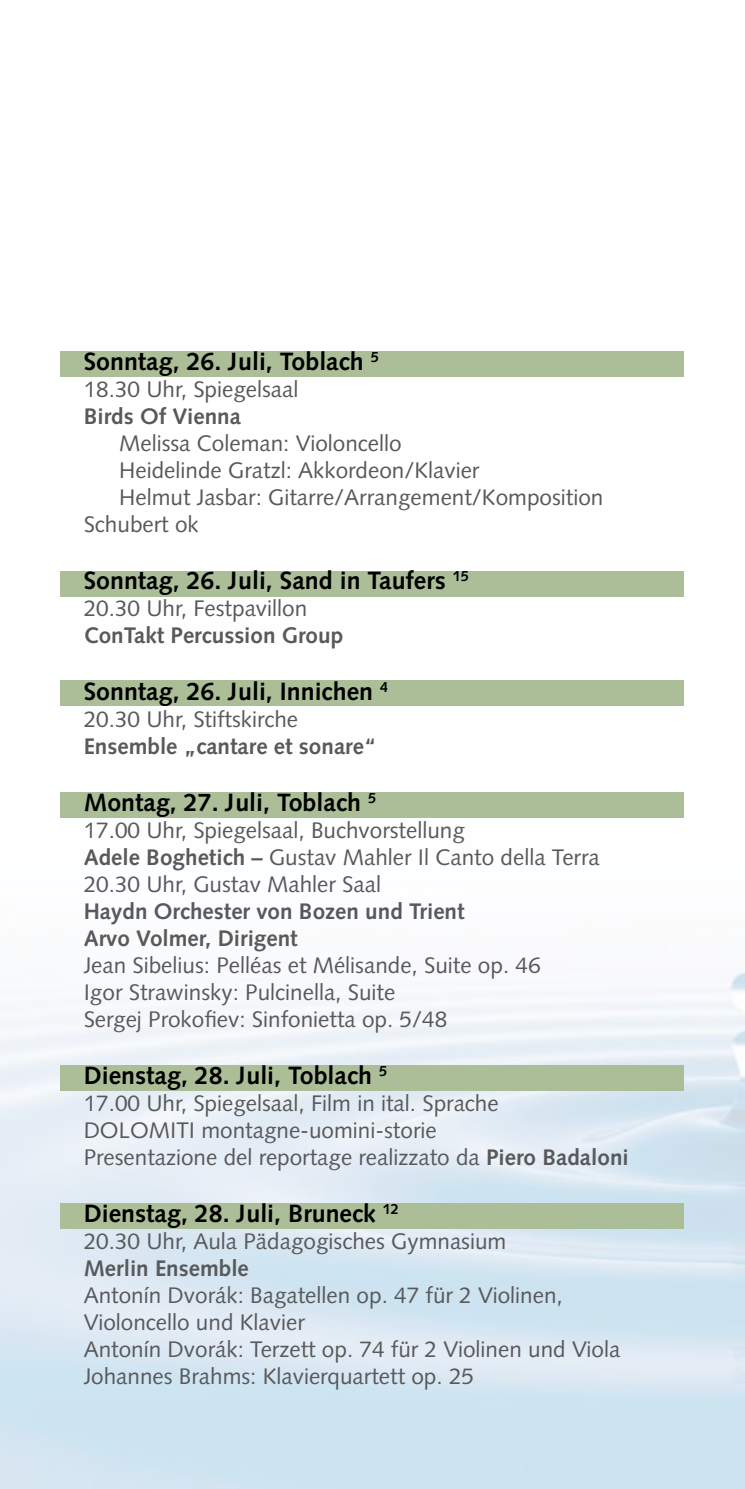
<style>
.page{position:relative;width:745px;height:1489px;background:#fff}
.page>*{position:absolute;margin:0;border:0;box-sizing:border-box;transform-origin:0 0}
.t1{font:700 25px "Syntax";color:#000}
.t2{font:22.5px/27px "Syntax";color:#58595b}
.t3{font:700 22.5px/27px "Syntax";color:#58595b}
.s1{font-weight:700}
</style>
<div class="page">
<div style="left:61px;top:570px;width:622px;height:26px;background:#abbe98"></div>
<div style="left:61px;top:351px;width:622px;height:25px;background:#abbe98"></div>
<div style="left:61px;top:792px;width:622px;height:25px;background:#abbe98"></div>
<div style="left:61px;top:1065px;width:622px;height:25px;background:#abbe98"></div>
<div style="left:61px;top:1203px;width:622px;height:25px;background:#abbe98"></div>
<div style="left:61px;top:680px;width:622px;height:26px;background:#abbe98"></div>
<p class="t1" style="left:84px;top:347px;width:296px">Sonntag, 26. Juli, Toblach <sup>5</sup></p>
<p class="t2" style="left:84px;top:376px;width:216px">18.30 Uhr, Spiegelsaal</p>
<p class="t3" style="left:84px;top:403px;width:159px">Birds Of Vienna</p>
<p class="t2" style="left:119px;top:430px;width:284px">Melissa Coleman: Violoncello</p>
<p class="t2" style="left:119px;top:457px;width:361px">Heidelinde Gratzl: Akkordeon/Klavier</p>
<p class="t2" style="left:119px;top:484px;width:485px">Helmut Jasbar: Gitarre/Arrangement/Komposition</p>
<p class="t2" style="left:84px;top:511px;width:117px">Schubert ok</p>
<p class="t1" style="left:84px;top:566px;width:386px">Sonntag, 26. Juli, Sand in Taufers <sup>15</sup></p>
<p class="t2" style="left:84px;top:595px;width:225px">20.30 Uhr, Festpavillon</p>
<p class="t3" style="left:84px;top:622px;width:261px">ConTakt Percussion Group</p>
<p class="t1" style="left:84px;top:677px;width:306px">Sonntag, 26. Juli, Innichen <sup>4</sup></p>
<p class="t2" style="left:84px;top:706px;width:216px">20.30 Uhr, Stiftskirche</p>
<p class="t3" style="left:84px;top:733px;width:294px">Ensemble „cantare et sonare“</p>
<p class="t1" style="left:84px;top:788px;width:294px">Montag, 27. Juli, Toblach <sup>5</sup></p>
<p class="t2" style="left:84px;top:817px;width:517px">17.00 Uhr, Spiegelsaal, Buchvorstellung<br><span class="s1">Adele Boghetich –</span> Gustav Mahler Il Canto della Terra<br>20.30 Uhr, Gustav Mahler Saal</p>
<p class="t3" style="left:84px;top:898px;width:382px">Haydn Orchester von Bozen und Trient<br>Arvo Volmer, Dirigent</p>
<p class="t2" style="left:84px;top:952px;width:458px">Jean Sibelius: Pelléas et Mélisande, Suite op. 46<br>Igor Strawinsky: Pulcinella, Suite<br>Sergej Prokofiev: Sinfonietta op. 5/48</p>
<p class="t1" style="left:84px;top:1061px;width:305px">Dienstag, 28. Juli, Toblach <sup>5</sup></p>
<p class="t2" style="left:84px;top:1090px;width:546px">17.00 Uhr, Spiegelsaal, Film in ital. Sprache<br>DOLOMITI montagne-uomini-storie<br>Presentazione del reportage realizzato da <span class="s1">Piero Badaloni</span></p>
<p class="t1" style="left:84px;top:1199px;width:316px">Dienstag, 28. Juli, Bruneck <sup>12</sup></p>
<p class="t2" style="left:84px;top:1228px;width:424px">20.30 Uhr, Aula Pädagogisches Gymnasium</p>
<p class="t3" style="left:84px;top:1255px;width:166px">Merlin Ensemble</p>
<p class="t2" style="left:84px;top:1282px;width:538px">Antonín Dvorák: Bagatellen op. 47 für 2 Violinen, Violoncello und Klavier<br>Antonín Dvorák: Terzett op. 74 für 2 Violinen und Viola Johannes Brahms: Klavierquartett op. 25</p>
</div>
